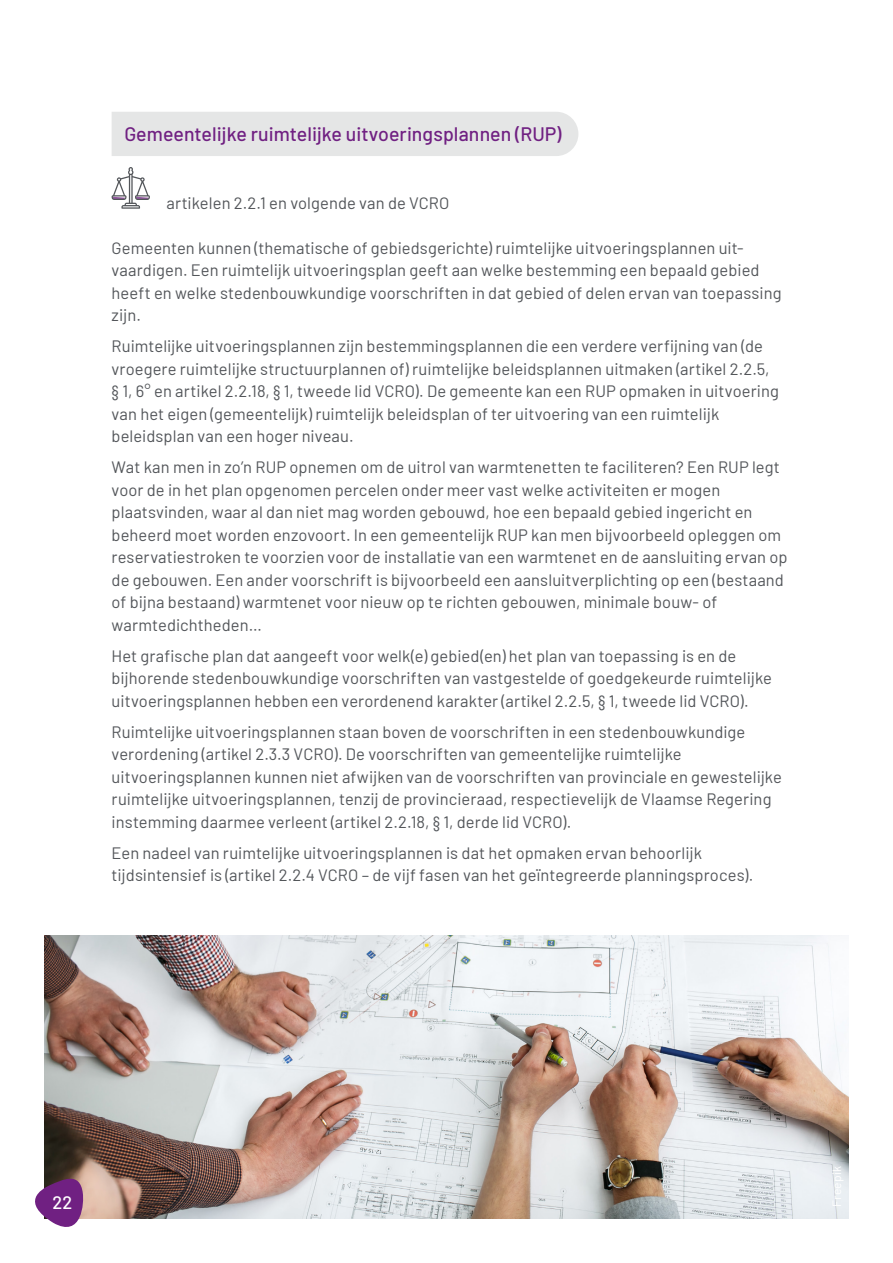
<style>
.page{position:relative;width:893px;height:1263px;background:#fff}
.page>*{position:absolute;margin:0;border:0;box-sizing:border-box;transform-origin:0 0}
.Tussentitel_op_grijs_vlak_ter_vervaning_{font:500 19.5px "Barlow";color:#702082}
.t1{font:500 18px "Barlow";color:#fff}
.b_met_wit_na{font:16.5px/22.5px "Barlow";letter-spacing:.005em;color:#53565a}
.pagnr{font:12px "Barlow";letter-spacing:.015em;color:#fff}
</style>
<div class="page">
<div style="left:112px;top:112px;width:466px;height:44px;background:#e5e6e6"></div>
<svg style="left:112px;top:167px;width:38px;height:42px"></svg>
<img style="left:45px;top:935px;width:803px;height:283px">
<svg style="left:35px;top:1171px;width:49px;height:56px"></svg>
<p class="Tussentitel_op_grijs_vlak_ter_vervaning_" style="left:124px;top:119px;width:438px">Gemeentelijke ruimtelijke uitvoeringsplannen (RUP)</p>
<p class="b_met_wit_na" style="left:166px;top:190px;width:285px">artikelen 2.2.1 en volgende van de VCRO</p>
<p class="b_met_wit_na" style="left:112px;top:235px;width:671px">Gemeenten kunnen (thematische of gebiedsgerichte) ruimtelijke uitvoeringsplannen uit&shy;vaardigen. Een ruimtelijk uitvoeringsplan geeft aan welke bestemming een bepaald gebied heeft en welke stedenbouwkundige voorschriften in dat gebied of delen ervan van toepassing zijn.</p>
<p class="b_met_wit_na" style="left:112px;top:334px;width:669px">Ruimtelijke uitvoeringsplannen zijn bestemmingsplannen die een verdere verfijning van (de vroegere ruimtelijke structuurplannen of) ruimtelijke beleidsplannen uitmaken (artikel 2.2.5, § 1, 6° en artikel 2.2.18, § 1, tweede lid VCRO). De gemeente kan een RUP opmaken in uitvoering van het eigen (gemeentelijk) ruimtelijk beleidsplan of ter uitvoering van een ruimtelijk beleidsplan van een hoger niveau.</p>
<p class="b_met_wit_na" style="left:112px;top:455px;width:677px">Wat kan men in zo’n RUP opnemen om de uitrol van warmtenetten te faciliteren? Een RUP legt voor de in het plan opgenomen percelen onder meer vast welke activiteiten er mogen plaatsvinden, waar al dan niet mag worden gebouwd, hoe een bepaald gebied ingericht en beheerd moet worden enzovoort. In een gemeentelijk RUP kan men bijvoorbeeld opleggen om reservatiestroken te voorzien voor de installatie van een warmtenet en de aansluiting ervan op de gebouwen. Een ander voorschrift is bijvoorbeeld een aansluitverplichting op een (bestaand of bijna bestaand) warmtenet voor nieuw op te richten gebouwen, minimale bouw- of warmtedichtheden…</p>
<p class="b_met_wit_na" style="left:112px;top:643px;width:662px">Het grafische plan dat aangeeft voor welk(e) gebied(en) het plan van toepassing is en de bijhorende stedenbouwkundige voorschriften van vastgestelde of goedgekeurde ruimtelijke uitvoeringsplannen hebben een verordenend karakter (artikel 2.2.5, § 1, tweede lid VCRO).</p>
<p class="b_met_wit_na" style="left:112px;top:719px;width:672px">Ruimtelijke uitvoeringsplannen staan boven de voorschriften in een stedenbouwkundige verordening (artikel 2.3.3 VCRO). De voorschriften van gemeentelijke ruimtelijke uitvoeringsplannen kunnen niet afwijken van de voorschriften van provinciale en gewestelijke ruimtelijke uitvoeringsplannen, tenzij de provincieraad, respectievelijk de Vlaamse Regering instemming daarmee verleent (artikel 2.2.18, § 1, derde lid VCRO).</p>
<p class="b_met_wit_na" style="left:112px;top:840px;width:643px">Een nadeel van ruimtelijke uitvoeringsplannen is dat het opmaken ervan behoorlijk tijdsintensief is (artikel 2.2.4 VCRO – de vijf fasen van het geïntegreerde planningsproces).</p>
<p class="t1" style="left:53px;top:1189px;width:21px">22</p>
<p class="pagnr" style="left:828px;top:1206px;width:42px;rotate:-90deg">Freepik</p>
</div>
